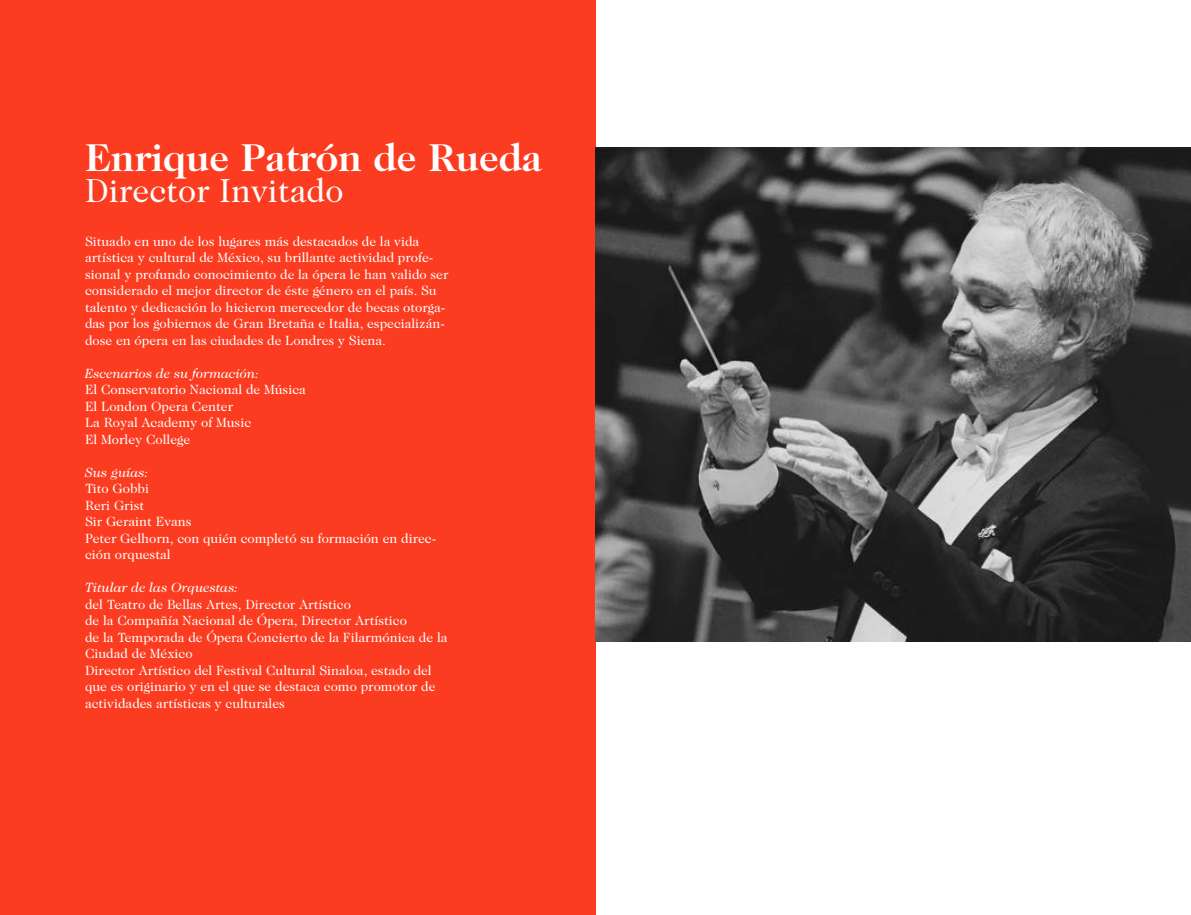
<style>
.page{position:relative;width:1191px;height:915px;background:#fff}
.page>*{position:absolute;margin:0;border:0;box-sizing:border-box;transform-origin:0 0}
.CUERPO_TEXTO{font:700 39.3px "Caslon 224 Std";color:#fff}
.CUERPO_TEXTO-2{font:33.75px "Caslon 224 Std";color:#fff}
.t1{font:13.5px/16.5px "Caslon 224 Std";color:#fff}
.t2{font:italic 13.5px "Caslon 224 Std";color:#fff}
</style>
<div class="page">
<div style="left:0;top:0;width:595px;height:914px;background:#fc3c20"></div>
<img style="left:595px;top:147px;width:596px;height:494px">
<p class="CUERPO_TEXTO" style="left:85px;top:134px;width:458px">Enrique Patrón de Rueda</p>
<p class="CUERPO_TEXTO-2" style="left:85px;top:171px;width:260px">Director Invitado</p>
<p class="t1" style="left:85px;top:232px;width:365px">Situado en uno de los lugares más destacados de la vida artística y cultural de México, su brillante actividad profe&shy;sional y profundo conocimiento de la ópera le han valido ser considerado el mejor director de éste género en el país. Su talento y dedicación lo hicieron merecedor de becas otorga&shy;das por los gobiernos de Gran Bretaña e Italia, especializán&shy;dose en ópera en las ciudades de Londres y Siena.</p>
<p class="t2" style="left:85px;top:365px;width:176px">Escenarios de su formación:</p>
<p class="t1" style="left:85px;top:381px;width:222px">El Conservatorio Nacional de Música</p>
<p class="t1" style="left:85px;top:397px;width:150px">El London Opera Center</p>
<p class="t1" style="left:85px;top:414px;width:168px">La Royal Academy of Music</p>
<p class="t1" style="left:85px;top:430px;width:107px">El Morley College</p>
<p class="t2" style="left:85px;top:464px;width:65px">Sus guías:</p>
<p class="t1" style="left:85px;top:480px;width:66px">Tito Gobbi</p>
<p class="t1" style="left:85px;top:496px;width:61px">Reri Grist</p>
<p class="t1" style="left:85px;top:513px;width:108px">Sir Geraint Evans</p>
<p class="t1" style="left:85px;top:529px;width:353px">Peter Gelhorn, con quién completó su formación en direc&shy;ción orquestal</p>
<p class="t2" style="left:85px;top:579px;width:155px">Titular de las Orquestas:</p>
<p class="t1" style="left:85px;top:595px;width:267px">del Teatro de Bellas Artes, Director Artístico</p>
<p class="t1" style="left:85px;top:612px;width:323px">de la Compañía Nacional de Ópera, Director Artístico</p>
<p class="t1" style="left:85px;top:628px;width:364px">de la Temporada de Ópera Concierto de la Filarmónica de la<br>Ciudad de México</p>
<p class="t1" style="left:85px;top:661px;width:352px">Director Artístico del Festival Cultural Sinaloa, estado del que es originario y en el que se destaca como promotor de actividades artísticas y culturales</p>
</div>
